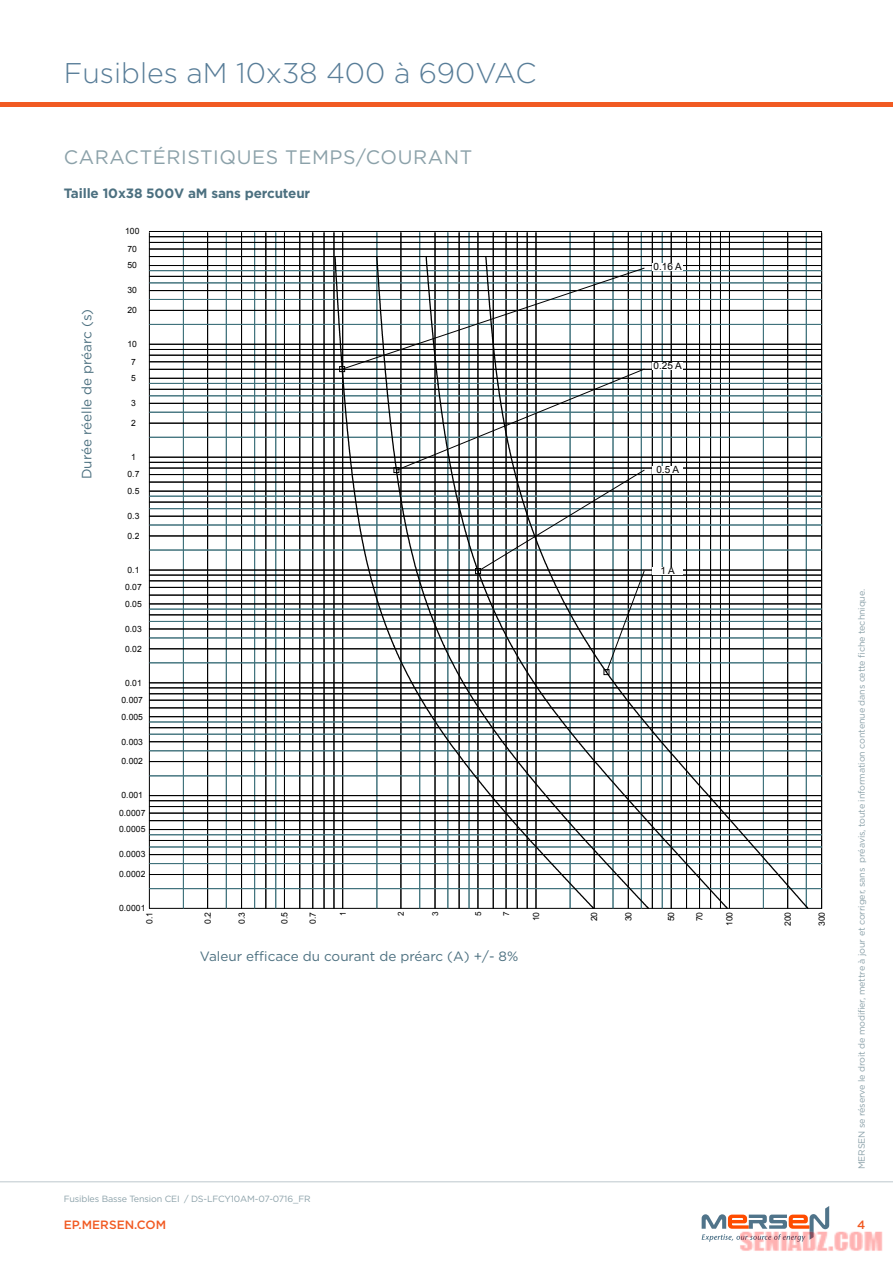
<style>
.page{position:relative;width:893px;height:1263px;background:#fff}
.page>*{position:absolute;margin:0;border:0;box-sizing:border-box;transform-origin:0 0}
.t1{font:300 28.5px "Gotham";color:#587d98}
.t2{font:19.5px "Gotham";letter-spacing:.03em;color:#8ba1a9}
.t3{font:13.5px "Gotham";color:#4c7080}
.t4{font:700 13.5px "Gotham";letter-spacing:-.01em;color:#4c7080}
.t5{font:500 12px "Gotham";color:#f15a22}
.t6{font:9.9px "Arial";color:#000}
.t7{font:9px "Gotham";letter-spacing:-.015em;color:#8ba1a9}
.t8{font:8.55px "Arial";color:#000}
.t9{font:8.25px "Arial";color:#000}
</style>
<div class="page">
<hr style="left:0;top:102px;width:893px;height:4px;background:#f15a22">
<hr style="left:0;top:1181px;width:893px;height:1px;background:#bec8cd">
<img style="left:0;top:231px;width:892px;height:1020px">
<h1 class="t1" style="left:64px;top:55px;width:474px">Fusibles aM 10x38 400 à 690VAC</h1>
<h2 class="t2" style="left:64px;top:145px;width:410px">CARACTÉRISTIQUES TEMPS/COURANT</h2>
<h3 class="t4" style="left:64px;top:184px;width:248px">Taille 10x38 500V aM sans percuteur</h3>
<p class="t8" style="left:125px;top:226px;width:16px">100</p>
<h3 class="t3" style="left:78px;top:479px;width:172px;rotate:-90deg">Durée réelle de préarc (s)</h3>
<p class="t8" style="left:128px;top:243px;width:11px">70</p>
<p class="t8" style="left:128px;top:260px;width:11px">50</p>
<p class="t8" style="left:128px;top:285px;width:11px">30</p>
<p class="t8" style="left:128px;top:305px;width:11px">20</p>
<p class="t8" style="left:128px;top:338px;width:11px">10</p>
<p class="t8" style="left:131px;top:356px;width:6px">7</p>
<p class="t8" style="left:131px;top:372px;width:6px">5</p>
<p class="t8" style="left:131px;top:398px;width:6px">3</p>
<p class="t8" style="left:131px;top:417px;width:6px">2</p>
<p class="t8" style="left:131px;top:451px;width:6px">1</p>
<p class="t8" style="left:128px;top:469px;width:13px">0.7</p>
<p class="t8" style="left:128px;top:485px;width:13px">0.5</p>
<p class="t8" style="left:128px;top:510px;width:13px">0.3</p>
<p class="t8" style="left:128px;top:530px;width:13px">0.2</p>
<p class="t8" style="left:128px;top:564px;width:13px">0.1</p>
<p class="t8" style="left:125px;top:581px;width:18px">0.07</p>
<p class="t8" style="left:125px;top:598px;width:18px">0.05</p>
<p class="t8" style="left:125px;top:623px;width:18px">0.03</p>
<p class="t8" style="left:125px;top:643px;width:18px">0.02</p>
<p class="t8" style="left:125px;top:677px;width:18px">0.01</p>
<p class="t8" style="left:122px;top:694px;width:23px">0.007</p>
<p class="t8" style="left:122px;top:711px;width:23px">0.005</p>
<p class="t8" style="left:122px;top:736px;width:23px">0.003</p>
<p class="t8" style="left:122px;top:756px;width:23px">0.002</p>
<p class="t8" style="left:122px;top:790px;width:23px">0.001</p>
<p class="t8" style="left:119px;top:807px;width:28px">0.0007</p>
<p class="t8" style="left:119px;top:824px;width:28px">0.0005</p>
<p class="t8" style="left:119px;top:849px;width:28px">0.0003</p>
<p class="t8" style="left:119px;top:869px;width:28px">0.0002</p>
<p class="t6" style="left:654px;top:260px;width:30px">0.16 A</p>
<p class="t6" style="left:654px;top:359px;width:30px">0.25 A</p>
<p class="t6" style="left:656px;top:463px;width:24px">0.5 A</p>
<p class="t6" style="left:660px;top:564px;width:16px">1 A</p>
<p class="t8" style="left:119px;top:902px;width:28px">0.0001</p>
<p class="t8" style="left:144px;top:924px;width:14px;rotate:-90deg">0.1</p>
<p class="t8" style="left:202px;top:924px;width:14px;rotate:-90deg">0.2</p>
<p class="t8" style="left:236px;top:924px;width:14px;rotate:-90deg">0.3</p>
<p class="t8" style="left:279px;top:924px;width:14px;rotate:-90deg">0.5</p>
<p class="t8" style="left:307px;top:924px;width:14px;rotate:-90deg">0.7</p>
<p class="t9" style="left:337px;top:916px;width:6px;rotate:-90deg">1</p>
<p class="t9" style="left:396px;top:916px;width:6px;rotate:-90deg">2</p>
<p class="t9" style="left:430px;top:916px;width:6px;rotate:-90deg">3</p>
<p class="t9" style="left:473px;top:916px;width:6px;rotate:-90deg">5</p>
<p class="t9" style="left:501px;top:916px;width:6px;rotate:-90deg">7</p>
<p class="t8" style="left:530px;top:921px;width:11px;rotate:-90deg">10</p>
<p class="t8" style="left:589px;top:921px;width:11px;rotate:-90deg">20</p>
<p class="t8" style="left:623px;top:921px;width:11px;rotate:-90deg">30</p>
<p class="t8" style="left:666px;top:921px;width:11px;rotate:-90deg">50</p>
<p class="t8" style="left:694px;top:921px;width:11px;rotate:-90deg">70</p>
<p class="t8" style="left:724px;top:926px;width:16px;rotate:-90deg">100</p>
<p class="t8" style="left:782px;top:926px;width:16px;rotate:-90deg">200</p>
<p class="t8" style="left:816px;top:926px;width:16px;rotate:-90deg">300</p>
<h3 class="t3" style="left:200px;top:947px;width:320px">Valeur efficace du courant de préarc (A) +/- 8%</h3>
<p class="t7" style="left:856px;top:1169px;width:582px;rotate:-90deg">MERSEN se réserve le droit de modifier, mettre à jour et corriger, sans préavis, toute information contenue dans cette fiche technique.</p>
<p class="t7" style="left:64px;top:1193px;width:248px">Fusibles Basse Tension CEI / DS-LFCY10AM-07-0716_FR</p>
<h3 class="t5" style="left:64px;top:1217px;width:104px">EP.MERSEN.COM</h3>
<h3 class="t5" style="left:857px;top:1217px;width:10px">4</h3>
</div>
